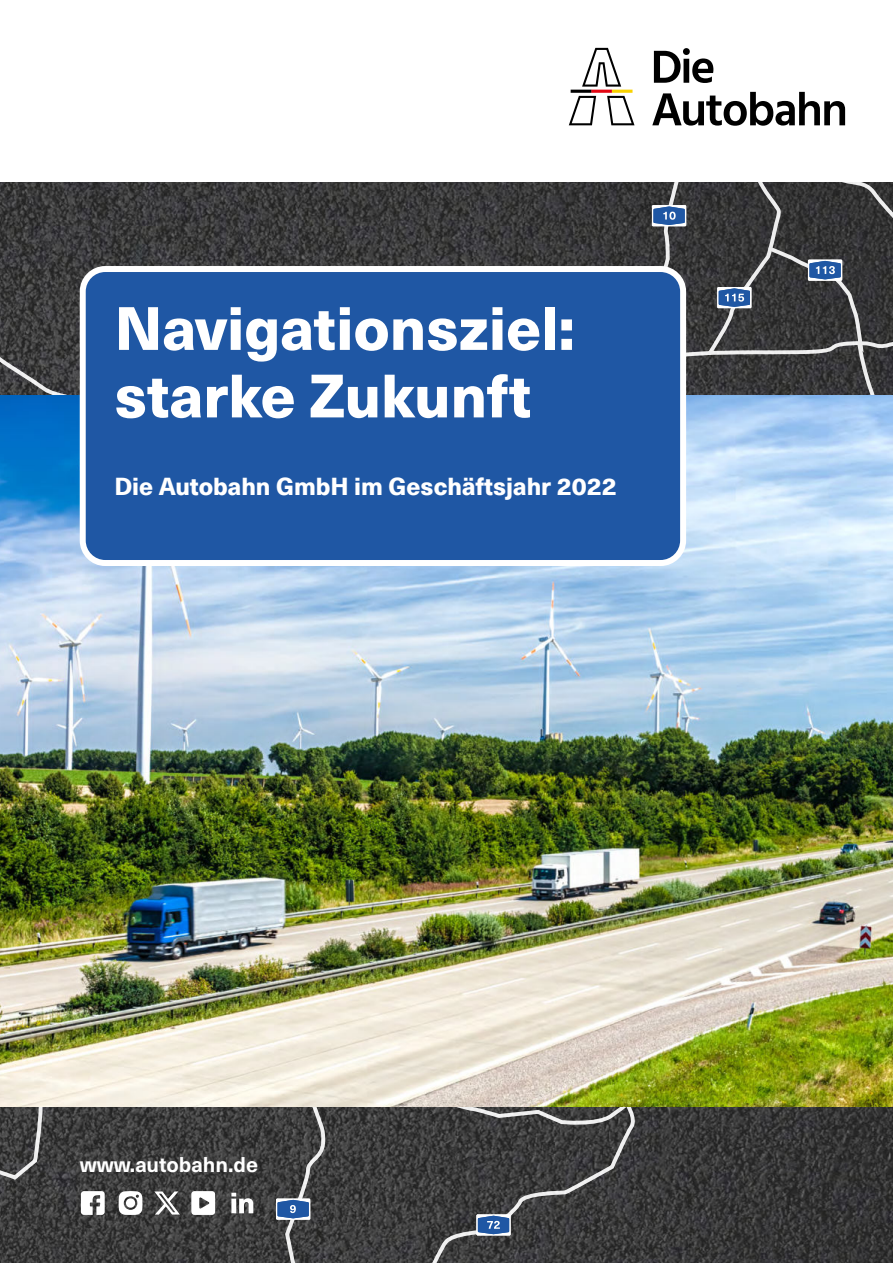
<style>
.page{position:relative;width:893px;height:1263px;background:#fff}
.page>*{position:absolute;margin:0;border:0;box-sizing:border-box;transform-origin:0 0}
.t1{font:800 60px/67.5px "Neue Haas Unica W1 G";color:#fff}
.t2{font:800 24px "Neue Haas Unica Pro";color:#fff}
.t3{font:700 21px "Neue Haas Unica W1 G";color:#fff}
</style>
<div class="page">
<img style="left:0;top:183px;width:893px;height:1080px">
<svg style="left:0;top:285px;width:706px;height:110px;background:#424243"></svg>
<svg style="left:147px;top:1106px;width:663px;height:157px;background:#3e3e3e"></svg>
<svg style="left:0;top:1106px;width:147px;height:157px;background:#414141"></svg>
<svg style="left:276px;top:1198px;width:34px;height:22px"></svg>
<svg style="left:476px;top:1214px;width:35px;height:21px"></svg>
<svg style="left:616px;top:183px;width:75px;height:156px;background:#44484e"></svg>
<svg style="left:706px;top:183px;width:187px;height:212px;background:#414345"></svg>
<svg style="left:569px;top:48px;width:276px;height:78px"></svg>
<svg style="left:81px;top:1191px;width:24px;height:24px"></svg>
<svg style="left:231px;top:1193px;width:22px;height:20px"></svg>
<svg style="left:191px;top:1191px;width:24px;height:24px"></svg>
<svg style="left:119px;top:1191px;width:23px;height:24px"></svg>
<svg style="left:154px;top:1191px;width:26px;height:23px"></svg>
<img style="left:0;top:395px;width:893px;height:711px">
<div style="left:83px;top:269px;width:600px;height:294px;background:#1f57a4;border-radius:23px"></div>
<div style="left:80px;top:266px;width:606px;height:300px;border:6px solid #fff;border-radius:23px"></div>
<h1 class="t1" style="left:114px;top:295px;width:462px">Navigationsziel: starke Zukunft</h1>
<p class="t2" style="left:114px;top:477px;width:504px">Die Autobahn GmbH im Geschäftsjahr 2022</p>
<p class="t3" style="left:80px;top:1153px;width:180px">www.autobahn.de</p>
</div>
